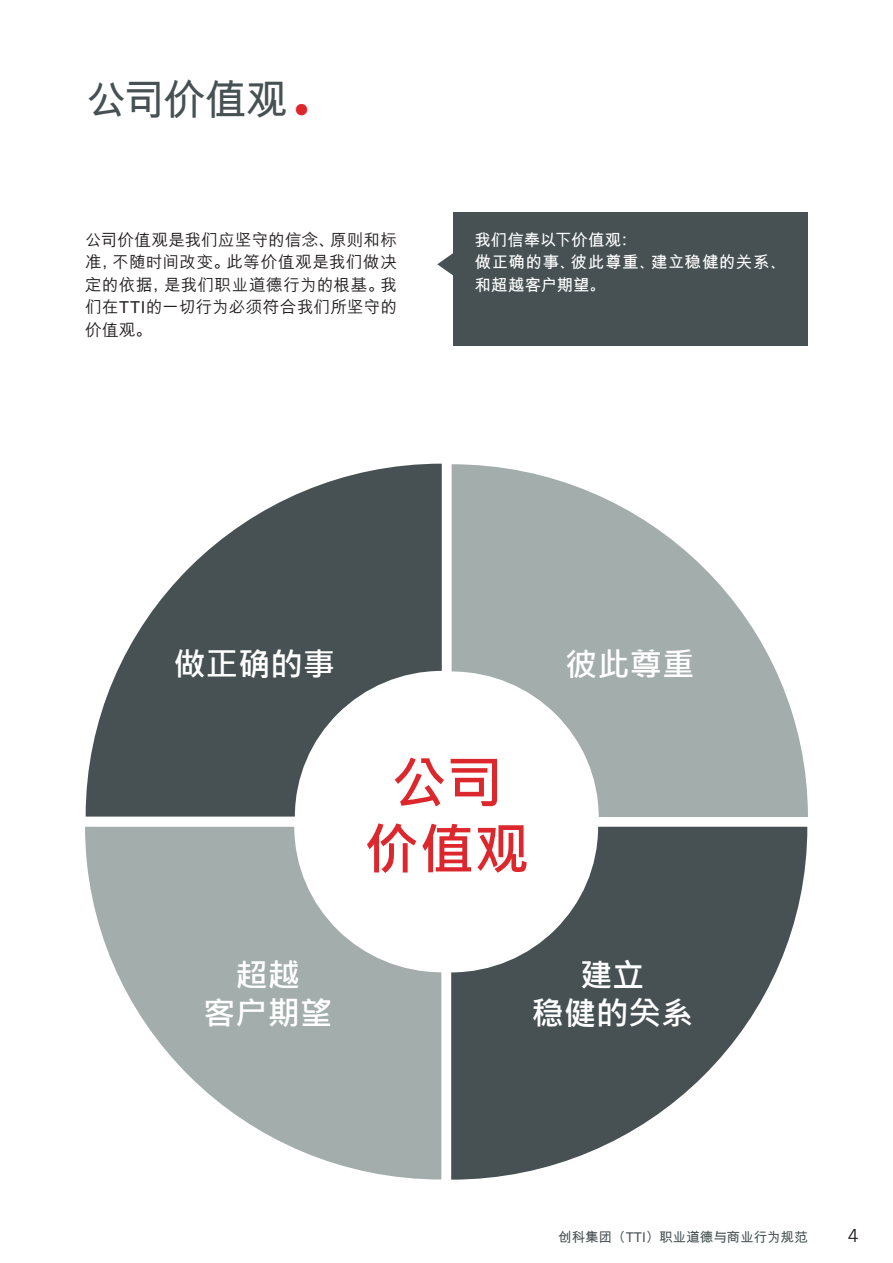
<style>
.page{position:relative;width:893px;height:1263px;background:#fff}
.page>*{position:absolute;margin:0;border:0;box-sizing:border-box;transform-origin:0 0}
.t1{font:55.35px/66.4px "Microsoft Jheng Hei UI Bold";color:#dc272d;text-align:center}
.t2{font:700 42px "M Hei PRC";letter-spacing:-.02em;color:#475153}
.t3{font:32.25px/38.7px "Microsoft Jheng Hei UI Bold";color:#fff;text-align:center}
.t4{font:18px "Trade Gothic LT Std";color:#231f20}
.t5{font:500 16.5px/22.5px "M Hei PRC";letter-spacing:.03em;color:#231f20;text-align:justify}
.t6{font:700 16.5px/22.5px "M Hei PRC";letter-spacing:.025em;color:#fff}
.t7{font:700 16.5px "M Hei PRC";letter-spacing:-.01em;color:#fff}
.t8{font:700 13.5px "M Hei PRC";color:#475153}
</style>
<div class="page">
<svg style="left:437px;top:253px;width:16px;height:23px"></svg>
<div style="left:453px;top:213px;width:355px;height:133px;background:#475153"></div>
<svg style="left:85px;top:827px;width:356px;height:352px;fill:#a3adab"></svg>
<svg style="left:86px;top:464px;width:356px;height:352px;fill:#475153"></svg>
<svg style="left:452px;top:464px;width:356px;height:353px;fill:#a3adab"></svg>
<svg style="left:451px;top:827px;width:356px;height:353px;fill:#475153"></svg>
<p class="t2" style="left:85px;top:77px;width:226px">公司价值观 <sub>•</sub></p>
<p class="t5" style="left:85px;top:229px;width:313px">公司价值观是我们应坚守的信念、原则和标准，不随时间改变。此等价值观是我们做决定的依据，是我们职业道德行为的根基。我们在TTI的一切行为必须符合我们所坚守的价值观。</p>
<p class="t7" style="left:474px;top:231px;width:165px">我们信奉以下价值观：</p>
<p class="t6" style="left:474px;top:251px;width:314px">做正确的事、彼此尊重、建立稳健的关系、和超越客户期望。</p>
<p class="t3" style="left:174px;top:645px;width:163px">做正确的事</p>
<p class="t3" style="left:565px;top:645px;width:131px">彼此尊重</p>
<p class="t3" style="left:203px;top:955px;width:131px">超越<br>客户期望</p>
<p class="t1" style="left:364px;top:750px;width:167px">公司价值观</p>
<p class="t3" style="left:532px;top:955px;width:163px">建立<br>稳健的关系</p>
<p class="t8" style="left:558px;top:1229px;width:251px">创科集团（TTI）职业道德与商业行为规范</p>
<p class="t4" style="left:848px;top:1224px;width:12px">4</p>
</div>
